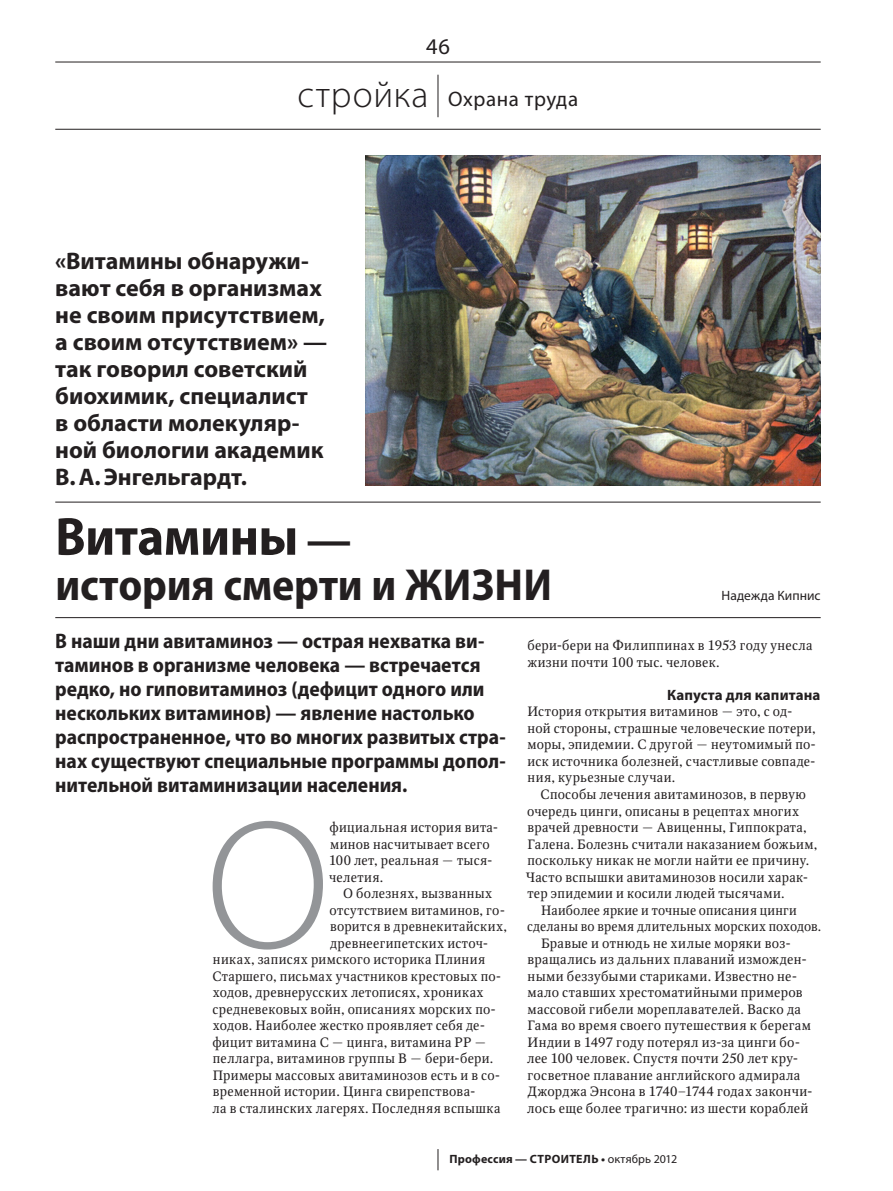
<style>
.page{position:relative;width:893px;height:1191px;background:#fff}
.page>*{position:absolute;margin:0;border:0;box-sizing:border-box;transform-origin:0 0}
.Самый_1-й{font:300 184.8px "Myriad Pro";color:#939598}
.t1{font:700 semi-condensed 54px "Myriad Pro";letter-spacing:-.01em;color:#231f20}
.t2{font:700 semi-condensed 45px "Myriad Pro";letter-spacing:-.005em;color:#231f20}
.t3{font:300 37.5px "Myriad Pro";letter-spacing:.025em;color:#231f20}
.Врезка_столбик{font:700 24px/27px "Myriad Pro";color:#231f20}
.t4{font:22.5px "Myriad Pro";color:#231f20}
.Врезка_столбик-2{font:700 semi-condensed 21px/24px "Myriad Pro";color:#231f20}
.t5{font:21px "Myriad Pro";letter-spacing:.03em;color:#231f20}
.Подзаголовок{font:700 15px "Myriad Pro";letter-spacing:.005em;color:#231f20}
._1-й{font:13.5px/16.5px "Octava C";letter-spacing:.025em;color:#231f20}
.Самый_1-й-2{font:13.5px/16.5px "Octava C";letter-spacing:.03em;color:#231f20}
.t6{font:13.5px "Myriad Pro";letter-spacing:.005em;color:#231f20}
.t7{font:700 12px "Myriad Pro";letter-spacing:.025em;color:#231f20}
.s1{font-size:45px}
.s2{font-weight:400}
</style>
<div class="page">
<img style="left:366px;top:155px;width:455px;height:330px">
<hr style="left:55px;top:502px;width:766px;height:1px;background:#231f20">
<hr style="left:55px;top:617px;width:766px;height:1px;background:#231f20">
<svg style="left:438px;top:1149px;width:1px;height:21px"></svg>
<hr style="left:55px;top:129px;width:766px;height:1px;background:#231f20">
<hr style="left:55px;top:62px;width:766px;height:1px;background:#231f20">
<hr style="left:438px;top:75px;width:1px;height:42px;background:#231f20">
<p class="t4" style="left:426px;top:34px;width:25px">46</p>
<p class="t3" style="left:297px;top:73px;width:133px">стройка</p>
<p class="t5" style="left:448px;top:88px;width:132px">Охрана труда</p>
<p class="Врезка_столбик" style="left:55px;top:248px;width:273px">«Витамины обнаружи&shy;вают себя в организмах не своим присутствием, а своим отсутствием» — так говорил советский биохимик, специалист в области молекуляр&shy;ной биологии академик<br>В.А.Энгельгардт.</p>
<p class="t1" style="left:55px;top:506px;width:298px">Витамины <span class="s1">—</span></p>
<p class="t2" style="left:56px;top:559px;width:498px">история смерти и ЖИЗНИ</p>
<p class="t6" style="left:722px;top:588px;width:101px">Надежда Кипнис</p>
<p class="Врезка_столбик-2" style="left:55px;top:629px;width:452px">В наши дни авитаминоз — острая нехватка ви&shy;таминов в организме человека — встречается редко, но гиповитаминоз (дефицит одного или нескольких витаминов) — явление настолько распространенное, что во многих развитых стра&shy;нах существуют специальные программы допол&shy;нительной витаминизации населения.</p>
<p class="Самый_1-й" style="left:206px;top:784px;width:126px">О</p>
<p class="Самый_1-й-2" style="left:329px;top:819px;width:171px">фициальная история вита&shy;минов насчитывает всего<br>100 лет, реальная — тыся&shy;челетия.</p>
<p class="_1-й" style="left:343px;top:885px;width:151px">О болезнях, вызванных</p>
<p class="_1-й" style="left:330px;top:902px;width:177px">отсутствием витаминов, го-</p>
<p class="_1-й" style="left:330px;top:918px;width:178px">ворится в древнекитайских,</p>
<p class="_1-й" style="left:330px;top:935px;width:160px">древнеегипетских источ-</p>
<p class="_1-й" style="left:213px;top:951px;width:274px">никах, записях римского историка Плиния</p>
<p class="_1-й" style="left:212px;top:968px;width:290px">Старшего, письмах участников крестовых по-</p>
<p class="_1-й" style="left:213px;top:984px;width:273px">ходов, древнерусских летописях, хрониках</p>
<p class="_1-й" style="left:212px;top:1001px;width:285px">средневековых войн, описаниях морских по-</p>
<p class="_1-й" style="left:213px;top:1017px;width:274px">ходов. Наиболее жестко проявляет себя де-</p>
<p class="_1-й" style="left:212px;top:1034px;width:276px">фицит витамина С — цинга, витамина РР —</p>
<p class="_1-й" style="left:213px;top:1050px;width:282px">пеллагра, витаминов группы В — бери-бери.</p>
<p class="_1-й" style="left:213px;top:1067px;width:289px">Примеры массовых авитаминозов есть и в со-</p>
<p class="_1-й" style="left:213px;top:1083px;width:264px">временной истории. Цинга свирепствова-</p>
<p class="_1-й" style="left:213px;top:1100px;width:290px">ла в сталинских лагерях. Последняя вспышка</p>
<p class="_1-й" style="left:527px;top:638px;width:287px">бери-бери на Филиппинах в 1953 году унесла жизни почти 100 тыс. человек.</p>
<p class="Подзаголовок" style="left:667px;top:686px;width:155px">Капуста для капитана</p>
<p class="_1-й" style="left:527px;top:704px;width:290px">История открытия витаминов — это, с од&shy;ной стороны, страшные человеческие потери, моры, эпидемии. С другой — неутомимый по&shy;иск источника болезней, счастливые совпаде&shy;ния, курьезные случаи.</p>
<p class="_1-й" style="left:526px;top:786px;width:293px;text-indent:15px">Способы лечения авитаминозов, в первую очередь цинги, описаны в рецептах многих врачей древности — Авиценны, Гиппократа, Галена. Болезнь считали наказанием божьим, поскольку никак не могли найти ее причину.<br>Часто вспышки авитаминозов носили харак&shy;тер эпидемии и косили людей тысячами.</p>
<p class="_1-й" style="left:527px;top:902px;width:296px;text-indent:14px">Наиболее яркие и точные описания цинги сделаны во время длительных морских походов.</p>
<p class="_1-й" style="left:527px;top:935px;width:287px;text-indent:14px">Бравые и отнюдь не хилые моряки воз&shy;вращались из дальних плаваний изможден&shy;ными беззубыми стариками. Известно не&shy;мало ставших хрестоматийными примеров массовой гибели мореплавателей. Васко да Гама во время своего путешествия к берегам Индии в 1497 году потерял из-за цинги бо&shy;лее 100 человек. Спустя почти 250 лет кру&shy;госветное плавание английского адмирала Джорджа Энсона в 1740–1744 годах закончи&shy;лось еще более трагично: из шести кораблей</p>
<p class="t7" style="left:449px;top:1152px;width:229px">Профессия — СТРОИТЕЛЬ • <span class="s2">октябрь 2012</span></p>
</div>
